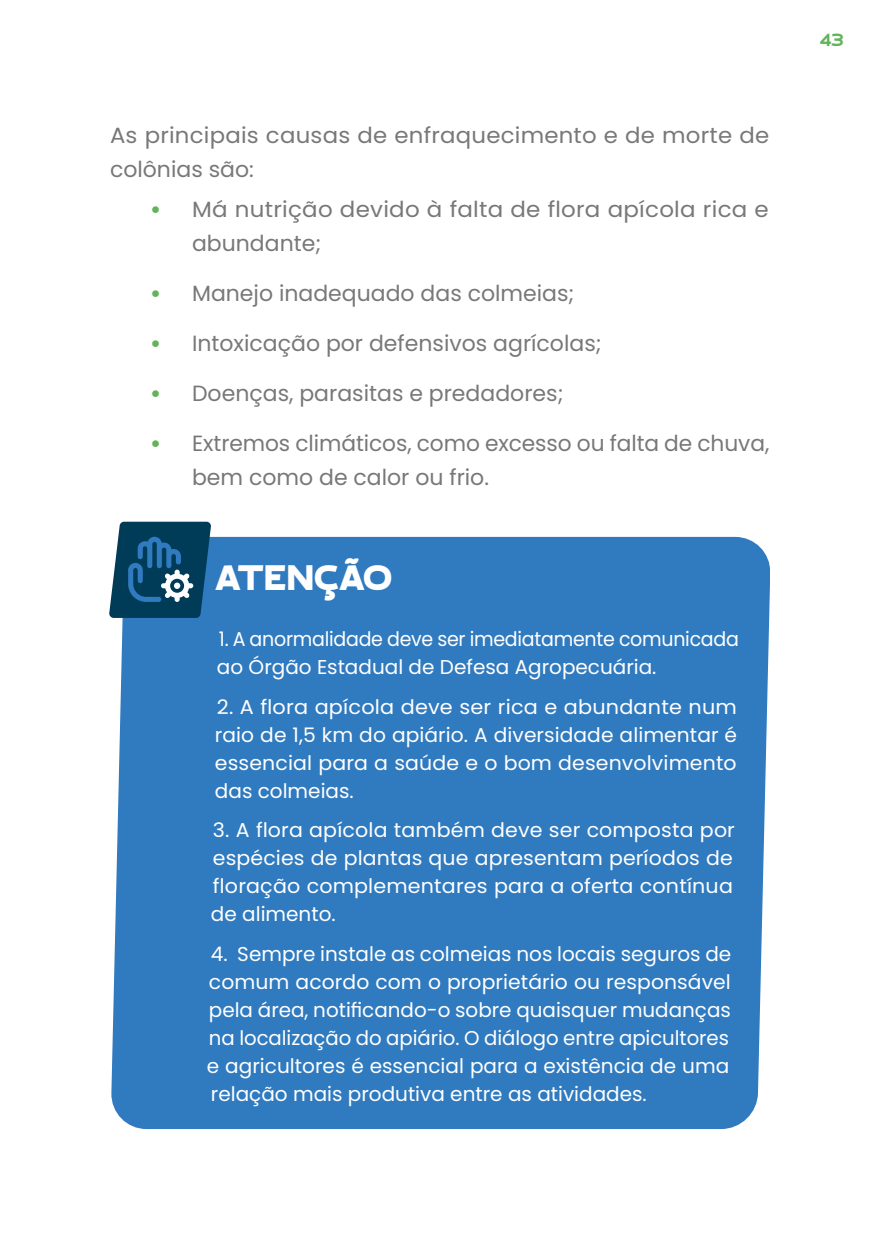
<style>
.page{position:relative;width:879px;height:1248px;background:#fff}
.page>*{position:absolute;margin:0;border:0;box-sizing:border-box;transform-origin:0 0}
.t1{font:900 36px "Brinnan";letter-spacing:-.005em;color:#fff}
.t2{font:22px/34px "Poppins";color:#787878}
.t3{font:22px/34px "Poppins";color:#787878;scale:1.04 1}
.t4{font:20px/28px "Poppins";color:#fff;text-align:justify}
.t5{font:20px/28px "Poppins";color:#fff;text-align:justify;scale:1.04 1}
.t6{font:20px/28px "Poppins";color:#fff;scale:.95 1}
.t7{font:700 18px "Brinnan";color:#61b559}
.s1{font-weight:700;color:#62b35a}
</style>
<div class="page">
<div style="left:111px;top:537px;width:659px;height:591px;background:#307abf"></div>
<svg style="left:109px;top:521px;width:102px;height:97px"></svg>
<p class="t3" style="left:110px;top:119px;width:635px">As principais causas de enfraquecimento e de morte de colônias são:</p>
<p class="t3" style="left:192px;top:192px;width:556px;text-indent:-42px"><span class="s1">•</span> Má nutrição devido à falta de flora apícola rica e abundante;</p>
<p class="t2" style="left:150px;top:276px;width:426px"><span class="s1">•</span> Manejo inadequado das colmeias;</p>
<p class="t2" style="left:150px;top:326px;width:453px"><span class="s1">•</span> Intoxicação por defensivos agrícolas;</p>
<p class="t2" style="left:150px;top:376px;width:415px"><span class="s1">•</span> Doenças, parasitas e predadores;</p>
<p class="t2" style="left:192px;top:426px;width:579px;text-indent:-42px"><span class="s1">•</span> Extremos climáticos, como excesso ou falta de chuva, bem como de calor ou frio.</p>
<h1 class="t1" style="left:216px;top:556px;width:178px">ATENÇÃO</h1>
<p class="t6" style="left:217px;top:625px;width:551px">1. A anormalidade deve ser imediatamente comunicada ao Órgão Estadual de Defesa Agropecuária.</p>
<p class="t5" style="left:215px;top:692px;width:504px">2. A flora apícola deve ser rica e abundante num raio de 1,5 km do apiário. A diversidade alimentar é essencial para a saúde e o bom desenvolvimento das colmeias.</p>
<p class="t4" style="left:211px;top:816px;width:525px">3. A flora apícola também deve ser composta por espécies de plantas que apresentam períodos de floração complementares para a oferta contínua de alimento.</p>
<p class="t4" style="left:207px;top:939px;width:526px">4. Sempre instale as colmeias nos locais seguros de comum acordo com o proprietário ou responsável pela área, notificando-o sobre quaisquer mudanças na localização do apiário. O diálogo entre apicultores e agricultores é essencial para a existência de uma relação mais produtiva entre as atividades.</p>
<p class="t7" style="left:819px;top:30px;width:25px">43</p>
</div>
